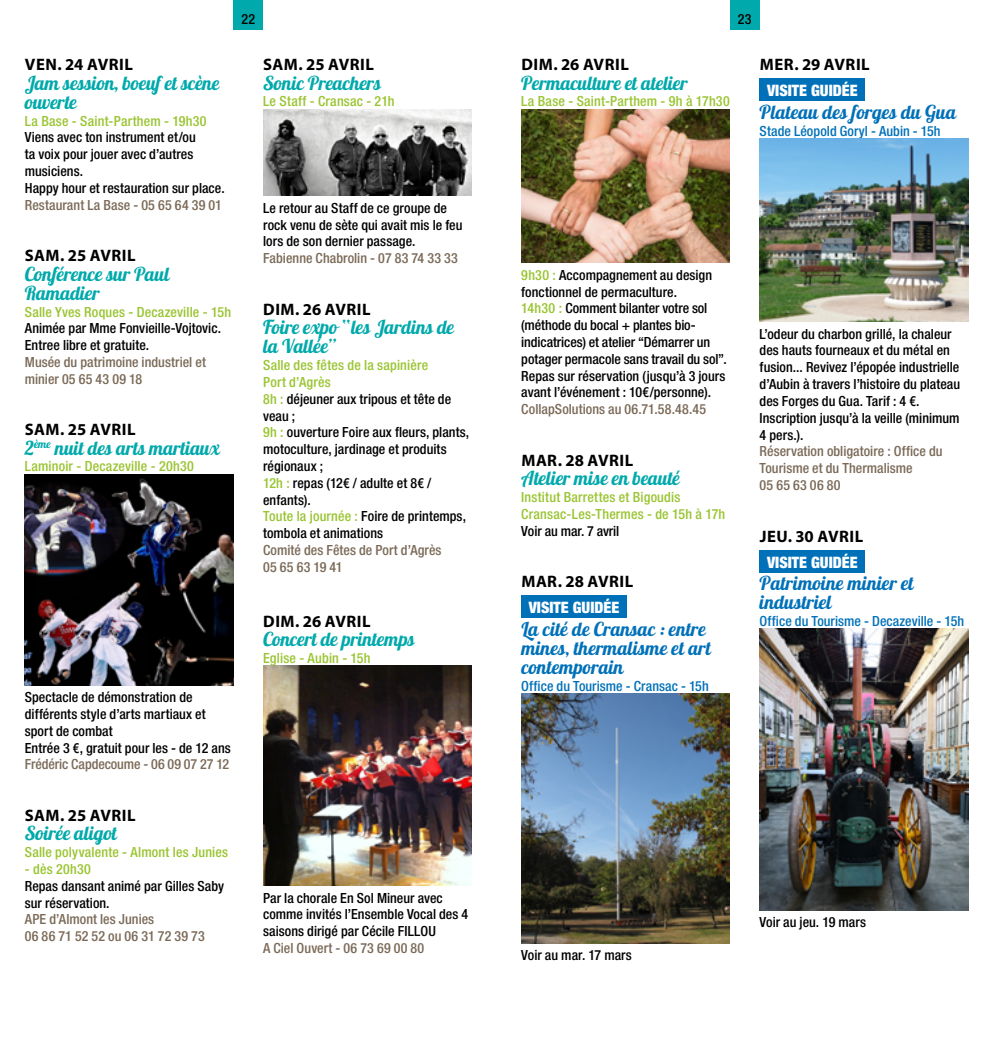
<style>
.page{position:relative;width:993px;height:1042px;background:#fff}
.page>*{position:absolute;margin:0;border:0;box-sizing:border-box;transform-origin:0 0}
.t1{font:19.25px/19.2px "Lobster 1.4";letter-spacing:.01em;color:#00a9ab}
.t2{font:19.25px/19.2px "Lobster 1.4";letter-spacing:.02em;color:#0071b9}
.t3{font:19.25px/19.2px "Lobster 1.4";letter-spacing:.035em;color:#00a9ab}
.t4{font:19.25px/19.2px "Lobster 1.4";letter-spacing:.045em;color:#0071b9}
.t5{font:19.25px "Lobster 1.4";letter-spacing:-.01em;color:#00a9ab}
.t6{font:700 16.62px "Myriad Pro";letter-spacing:.03em;color:#000}
.t7{font:900 condensed 15.75px "Helvetica Neue";color:#fff}
.t8{font:500 condensed 14px/16.8px "Helvetica Neue";color:#000}
.t9{font:500 condensed 14px/16.8px "Helvetica Neue";letter-spacing:.005em;color:#7b6a58}
.t10{font:500 condensed 14px/16.8px "Helvetica Neue";letter-spacing:.015em;color:#9ac431}
.t11{font:500 condensed 14px "Helvetica Neue";letter-spacing:.005em;color:#0071b9}
.s1{color:#9ac431}
</style>
<div class="page">
<div style="left:233px;top:0;width:30px;height:30px;background:#00a9ab"></div>
<div style="left:729px;top:0;width:30px;height:30px;background:#00a9ab"></div>
<img style="left:25px;top:474px;width:208px;height:211px">
<img style="left:263px;top:109px;width:208px;height:87px">
<img style="left:263px;top:665px;width:208px;height:220px">
<img style="left:521px;top:110px;width:208px;height:153px">
<div style="left:521px;top:595px;width:105px;height:23px;background:#0071b9"></div>
<img style="left:521px;top:694px;width:208px;height:249px">
<div style="left:759px;top:79px;width:105px;height:22px;background:#0071b9"></div>
<img style="left:759px;top:138px;width:208px;height:184px">
<div style="left:759px;top:550px;width:105px;height:22px;background:#0071b9"></div>
<img style="left:759px;top:629px;width:208px;height:281px">
<p class="t8" style="left:241px;top:10px;width:15px">22</p>
<p class="t8" style="left:737px;top:10px;width:15px">23</p>
<p class="t6" style="left:25px;top:54px;width:109px">VEN. 24 AVRIL</p>
<h1 class="t1" style="left:25px;top:73px;width:196px">Jam session, boeuf et scène ouverte</h1>
<p class="t10" style="left:25px;top:112px;width:183px">La Base - Saint-Parthem - 19h30</p>
<p class="t8" style="left:25px;top:129px;width:201px">Viens avec ton instrument et/ou<br>ta voix pour jouer avec d’autres musiciens.<br>Happy hour et restauration sur place.</p>
<p class="t9" style="left:25px;top:196px;width:198px">Restaurant La Base - 05 65 64 39 01</p>
<p class="t6" style="left:25px;top:245px;width:112px">SAM. 25 AVRIL</p>
<h1 class="t3" style="left:25px;top:264px;width:145px">Conférence sur Paul<br>Ramadier</h1>
<p class="t10" style="left:25px;top:303px;width:208px">Salle Yves Roques - Decazeville - 15h</p>
<p class="t8" style="left:25px;top:320px;width:198px">Animée par Mme Fonvieille-Vojtovic.<br>Entree libre et gratuite.</p>
<p class="t9" style="left:25px;top:353px;width:183px">Musée du patrimoine industriel et minier 05 65 43 09 18</p>
<p class="t6" style="left:25px;top:419px;width:112px">SAM. 25 AVRIL</p>
<h1 class="t3" style="left:25px;top:438px;width:196px">2<sup>ème</sup> nuit des arts martiaux</h1>
<p class="t10" style="left:25px;top:458px;width:170px">Laminoir - Decazeville - 20h30</p>
<p class="t8" style="left:25px;top:689px;width:207px">Spectacle de démonstration de différents style d’arts martiaux et sport de combat<br>Entrée 3 €, gratuit pour les - de 12 ans</p>
<p class="t9" style="left:25px;top:756px;width:206px">Frédéric Capdecoume - 06 09 07 27 12</p>
<p class="t6" style="left:25px;top:804px;width:112px">SAM. 25 AVRIL</p>
<h1 class="t1" style="left:25px;top:823px;width:94px">Soirée aligot</h1>
<p class="t10" style="left:25px;top:843px;width:205px">Salle polyvalente - Almont les Junies</p>
<p class="t10" style="left:25px;top:860px;width:67px">- dès 20h30</p>
<p class="t8" style="left:25px;top:877px;width:201px">Repas dansant animé par Gilles Saby sur réservation.</p>
<p class="t9" style="left:25px;top:911px;width:181px">APE d’Almont les Junies<br>06 86 71 52 52 ou 06 31 72 39 73</p>
<p class="t6" style="left:263px;top:54px;width:112px">SAM. 25 AVRIL</p>
<h1 class="t1" style="left:263px;top:73px;width:118px">Sonic Preachers</h1>
<p class="t10" style="left:263px;top:93px;width:133px">Le Staff - Cransac - 21h</p>
<p class="t8" style="left:263px;top:199px;width:201px">Le retour au Staff de ce groupe de rock venu de sète qui avait mis le feu lors de son dernier passage.</p>
<p class="t9" style="left:263px;top:250px;width:196px">Fabienne Chabrolin - 07 83 74 33 33</p>
<p class="t6" style="left:263px;top:298px;width:109px">DIM. 26 AVRIL</p>
<h1 class="t1" style="left:263px;top:317px;width:192px">Foire expo “les Jardins de la Vallée”</h1>
<p class="t8" style="left:263px;top:356px;width:208px"><span class="s1">Salle des fêtes de la sapinière<br>Port d’Agrès<br>8h :</span> déjeuner aux tripous et tête de veau ;<br><span class="s1">9h :</span> ouverture Foire aux fleurs, plants, motoculture, jardinage et produits régionaux ;<br><span class="s1">12h :</span> repas (12€ / adulte et 8€ / enfants).<br><span class="s1">Toute la journée :</span> Foire de printemps, tombola et animations</p>
<p class="t9" style="left:263px;top:541px;width:180px">Comité des Fêtes de Port d’Agrès<br>05 65 63 19 41</p>
<p class="t6" style="left:263px;top:610px;width:109px">DIM. 26 AVRIL</p>
<h1 class="t5" style="left:263px;top:626px;width:152px">Concert de printemps</h1>
<p class="t10" style="left:263px;top:649px;width:109px">Eglise - Aubin - 15h</p>
<p class="t8" style="left:263px;top:889px;width:206px">Par la chorale En Sol Mineur avec comme invités l’Ensemble Vocal des 4 saisons dirigé par Cécile FILLOU</p>
<p class="t9" style="left:263px;top:939px;width:163px">A Ciel Ouvert - 06 73 69 00 80</p>
<p class="t6" style="left:521px;top:54px;width:109px">DIM. 26 AVRIL</p>
<h1 class="t1" style="left:521px;top:73px;width:168px">Permaculture et atelier</h1>
<p class="t10" style="left:521px;top:93px;width:210px">La Base - Saint-Parthem - 9h à 17h30</p>
<p class="t6" style="left:759px;top:54px;width:111px">MER. 29 AVRIL</p>
<p class="t7" style="left:766px;top:81px;width:92px">VISITE GUIDÉE</p>
<h1 class="t2" style="left:759px;top:102px;width:197px">Plateau des forges du Gua</h1>
<p class="t11" style="left:759px;top:122px;width:182px">Stade Léopold Goryl - Aubin - 15h</p>
<p class="t8" style="left:521px;top:266px;width:207px"><span class="s1">9h30 :</span> Accompagnement au design fonctionnel de permaculture.<br><span class="s1">14h30 :</span> Comment bilanter votre sol (méthode du bocal + plantes bio&shy;indicatrices) et atelier “Démarrer un potager permacole sans travail du sol”.<br>Repas sur réservation (jusqu’à 3 jours avant l’événement : 10€/personne).</p>
<p class="t9" style="left:521px;top:401px;width:186px">CollapSolutions au 06.71.58.48.45</p>
<p class="t6" style="left:521px;top:449px;width:113px">MAR. 28 AVRIL</p>
<h1 class="t1" style="left:521px;top:468px;width:160px">Atelier mise en beauté</h1>
<p class="t10" style="left:521px;top:488px;width:205px">Institut Barrettes et Bigoudis<br>Cransac-Les-Thermes - de 15h à 17h</p>
<p class="t8" style="left:521px;top:522px;width:99px">Voir au mar. 7 avril</p>
<p class="t6" style="left:521px;top:571px;width:113px">MAR. 28 AVRIL</p>
<p class="t7" style="left:528px;top:598px;width:92px">VISITE GUIDÉE</p>
<h1 class="t2" style="left:521px;top:619px;width:191px">La cité de Cransac : entre mines, thermalisme et art contemporain</h1>
<p class="t11" style="left:521px;top:677px;width:189px">Office du Tourisme - Cransac - 15h</p>
<p class="t8" style="left:759px;top:325px;width:202px">L’odeur du charbon grillé, la chaleur des hauts fourneaux et du métal en fusion... Revivez l’épopée industrielle d’Aubin à travers l’histoire du plateau des Forges du Gua. Tarif : 4 €.<br>Inscription jusqu’à la veille (minimum 4 pers.).</p>
<p class="t9" style="left:759px;top:443px;width:184px">Réservation obligatoire : Office du<br>Tourisme et du Thermalisme<br>05 65 63 06 80</p>
<p class="t6" style="left:759px;top:525px;width:105px">JEU. 30 AVRIL</p>
<p class="t7" style="left:766px;top:552px;width:92px">VISITE GUIDÉE</p>
<h1 class="t4" style="left:759px;top:573px;width:156px">Patrimoine minier et industriel</h1>
<p class="t11" style="left:759px;top:613px;width:206px">Office du Tourisme - Decazeville - 15h</p>
<p class="t8" style="left:521px;top:947px;width:112px">Voir au mar. 17 mars</p>
<p class="t8" style="left:759px;top:914px;width:108px">Voir au jeu. 19 mars</p>
</div>
